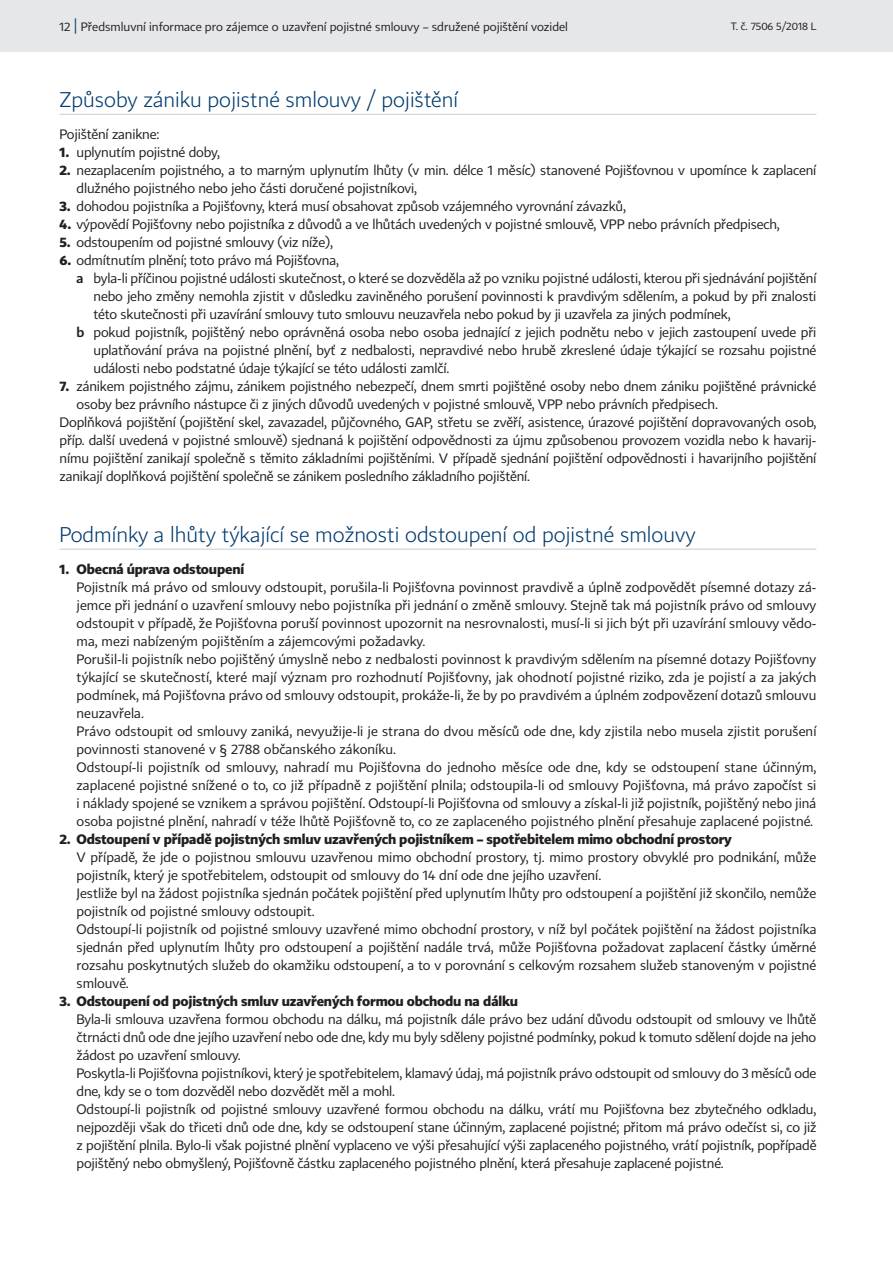
<style>
.page{position:relative;width:893px;height:1263px;background:#fff}
.page>*{position:absolute;margin:0;border:0;box-sizing:border-box;transform-origin:0 0}
.t1{font:21px "CP Light";color:#003b6e}
.t2{font:13.5px/18px "CP";letter-spacing:-.01em;color:#231f20}
.t3{font:700 13.5px "CP";letter-spacing:-.01em;color:#231f20}
.t4{font:12px "CP";color:#231f20}
.t5{font:10.5px "CP";color:#231f20}
.s1{font-size:15px;color:#003b6e}
.s2{font-weight:700}
.s3{font-family:"CP Light";font-weight:700}
</style>
<div class="page">
<hr style="left:60px;top:114px;width:756px;height:1px;background:#d1d2d4">
<hr style="left:60px;top:549px;width:756px;height:1px;background:#d1d2d4">
<div style="left:0;top:0;width:893px;height:51px;background:#e6e7e9"></div>
<p class="t4" style="left:60px;top:20px;width:510px">12 <span class="s1">|</span> Předsmluvní informace pro zájemce o uzavření pojistné smlouvy – sdružené pojištění vozidel</p>
<p class="t5" style="left:731px;top:20px;width:87px">T. č. 7506 5/2018 L</p>
<h1 class="t1" style="left:60px;top:87px;width:400px">Způsoby zániku pojistné smlouvy / pojištění</h1>
<p class="t2" style="left:60px;top:125px;width:101px">Pojištění zanikne:</p>
<p class="t2" style="left:60px;top:143px;width:162px"><span class="s2">1.</span> uplynutím pojistné doby,</p>
<p class="t2" style="left:77px;top:161px;width:741px;text-indent:-17px"><span class="s2">2.</span> nezaplacením pojistného, a to marným uplynutím lhůty (v min. délce 1 měsíc) stanovené Pojišťovnou v upomínce k zaplacení dlužného pojistného nebo jeho části doručené pojistníkovi,</p>
<p class="t2" style="left:60px;top:197px;width:568px"><span class="s2">3.</span> dohodou pojistníka a Pojišťovny, která musí obsahovat způsob vzájemného vyrovnání závazků,</p>
<p class="t2" style="left:60px;top:215px;width:722px"><span class="s2">4.</span> výpovědí Pojišťovny nebo pojistníka z důvodů a ve lhůtách uvedených v pojistné smlouvě, VPP nebo právních předpisech,</p>
<p class="t2" style="left:60px;top:233px;width:275px"><span class="s2">5.</span> odstoupením od pojistné smlouvy (viz níže),</p>
<p class="t2" style="left:60px;top:251px;width:281px"><span class="s2">6.</span> odmítnutím plnění; toto právo má Pojišťovna,</p>
<p class="t2" style="left:77px;top:269px;width:741px"><span class="s3">a</span> byla-li příčinou pojistné události skutečnost, o které se dozvěděla až po vzniku pojistné události, kterou při sjednávání pojištění</p>
<p class="t2" style="left:94px;top:287px;width:724px">nebo jeho změny nemohla zjistit v důsledku zaviněného porušení povinnosti k pravdivým sdělením, a pokud by při znalosti</p>
<p class="t2" style="left:94px;top:305px;width:639px">této skutečnosti při uzavírání smlouvy tuto smlouvu neuzavřela nebo pokud by ji uzavřela za jiných podmínek,</p>
<p class="t2" style="left:77px;top:323px;width:741px"><span class="s3">b</span> pokud pojistník, pojištěný nebo oprávněná osoba nebo osoba jednající z jejich podnětu nebo v jejich zastoupení uvede při</p>
<p class="t2" style="left:94px;top:341px;width:724px">uplatňování práva na pojistné plnění, byť z nedbalosti, nepravdivé nebo hrubě zkreslené údaje týkající se rozsahu pojistné</p>
<p class="t2" style="left:94px;top:359px;width:357px">události nebo podstatné údaje týkající se této události zamlčí.</p>
<p class="t2" style="left:60px;top:377px;width:758px"><span class="s2">7.</span> zánikem pojistného zájmu, zánikem pojistného nebezpečí, dnem smrti pojištěné osoby nebo dnem zániku pojištěné právnické</p>
<p class="t2" style="left:77px;top:395px;width:643px">osoby bez právního nástupce či z jiných důvodů uvedených v pojistné smlouvě, VPP nebo právních předpisech.</p>
<p class="t2" style="left:60px;top:413px;width:758px">Doplňková pojištění (pojištění skel, zavazadel, půjčovného, GAP, střetu se zvěří, asistence, úrazové pojištění dopravovaných osob,</p>
<p class="t2" style="left:60px;top:431px;width:758px">příp. další uvedená v pojistné smlouvě) sjednaná k pojištění odpovědnosti za újmu způsobenou provozem vozidla nebo k havarij-</p>
<p class="t2" style="left:60px;top:449px;width:758px">nímu pojištění zanikají společně s těmito základními pojištěními. V případě sjednání pojištění odpovědnosti i havarijního pojištění</p>
<p class="t2" style="left:60px;top:467px;width:472px">zanikají doplňková pojištění společně se zánikem posledního základního pojištění.</p>
<h1 class="t1" style="left:60px;top:522px;width:638px">Podmínky a lhůty týkající se možnosti odstoupení od pojistné smlouvy</h1>
<p class="t3" style="left:60px;top:560px;width:186px">1. Obecná úprava odstoupení</p>
<p class="t2" style="left:77px;top:578px;width:741px">Pojistník má právo od smlouvy odstoupit, porušila-li Pojišťovna povinnost pravdivě a úplně zodpovědět písemné dotazy zá&shy;jemce při jednání o uzavření smlouvy nebo pojistníka při jednání o změně smlouvy. Stejně tak má pojistník právo od smlouvy odstoupit v případě, že Pojišťovna poruší povinnost upozornit na nesrovnalosti, musí-li si jich být při uzavírání smlouvy vědo&shy;ma, mezi nabízeným pojištěním a zájemcovými požadavky.<br>Porušil-li pojistník nebo pojištěný úmyslně nebo z nedbalosti povinnost k pravdivým sdělením na písemné dotazy Pojišťovny týkající se skutečností, které mají význam pro rozhodnutí Pojišťovny, jak ohodnotí pojistné riziko, zda je pojistí a za jakých podmínek, má Pojišťovna právo od smlouvy odstoupit, prokáže-li, že by po pravdivém a úplném zodpovězení dotazů smlouvu neuzavřela.<br>Právo odstoupit od smlouvy zaniká, nevyužije-li je strana do dvou měsíců ode dne, kdy zjistila nebo musela zjistit porušení povinnosti stanovené v § 2788 občanského zákoníku.<br>Odstoupí-li pojistník od smlouvy, nahradí mu Pojišťovna do jednoho měsíce ode dne, kdy se odstoupení stane účinným, zaplacené pojistné snížené o to, co již případně z pojištění plnila; odstoupila-li od smlouvy Pojišťovna, má právo započíst si i náklady spojené se vznikem a správou pojištění. Odstoupí-li Pojišťovna od smlouvy a získal-li již pojistník, pojištěný nebo jiná osoba pojistné plnění, nahradí v téže lhůtě Pojišťovně to, co ze zaplaceného pojistného plnění přesahuje zaplacené pojistné.</p>
<p class="t3" style="left:60px;top:830px;width:674px">2. Odstoupení v případě pojistných smluv uzavřených pojistníkem – spotřebitelem mimo obchodní prostory</p>
<p class="t2" style="left:77px;top:848px;width:741px">V případě, že jde o pojistnou smlouvu uzavřenou mimo obchodní prostory, tj. mimo prostory obvyklé pro podnikání, může pojistník, který je spotřebitelem, odstoupit od smlouvy do 14 dní ode dne jejího uzavření.<br>Jestliže byl na žádost pojistníka sjednán počátek pojištění před uplynutím lhůty pro odstoupení a pojištění již skončilo, nemůže pojistník od pojistné smlouvy odstoupit.<br>Odstoupí-li pojistník od pojistné smlouvy uzavřené mimo obchodní prostory, v níž byl počátek pojištění na žádost pojistníka sjednán před uplynutím lhůty pro odstoupení a pojištění nadále trvá, může Pojišťovna požadovat zaplacení částky úměrné rozsahu poskytnutých služeb do okamžiku odstoupení, a to v porovnání s celkovým rozsahem služeb stanoveným v pojistné smlouvě.</p>
<p class="t3" style="left:60px;top:992px;width:460px">3. Odstoupení od pojistných smluv uzavřených formou obchodu na dálku</p>
<p class="t2" style="left:77px;top:1010px;width:741px">Byla-li smlouva uzavřena formou obchodu na dálku, má pojistník dále právo bez udání důvodu odstoupit od smlouvy ve lhůtě čtrnácti dnů ode dne jejího uzavření nebo ode dne, kdy mu byly sděleny pojistné podmínky, pokud k tomuto sdělení dojde na jeho žádost po uzavření smlouvy.<br>Poskytla-li Pojišťovna pojistníkovi, který je spotřebitelem, klamavý údaj, má pojistník právo odstoupit od smlouvy do 3 měsíců ode dne, kdy se o tom dozvěděl nebo dozvědět měl a mohl.<br>Odstoupí-li pojistník od pojistné smlouvy uzavřené formou obchodu na dálku, vrátí mu Pojišťovna bez zbytečného odkladu, nejpozději však do třiceti dnů ode dne, kdy se odstoupení stane účinným, zaplacené pojistné; přitom má právo odečíst si, co již z pojištění plnila. Bylo-li však pojistné plnění vyplaceno ve výši přesahující výši zaplaceného pojistného, vrátí pojistník, popřípadě pojištěný nebo obmyšlený, Pojišťovně částku zaplaceného pojistného plnění, která přesahuje zaplacené pojistné.</p>
</div>
